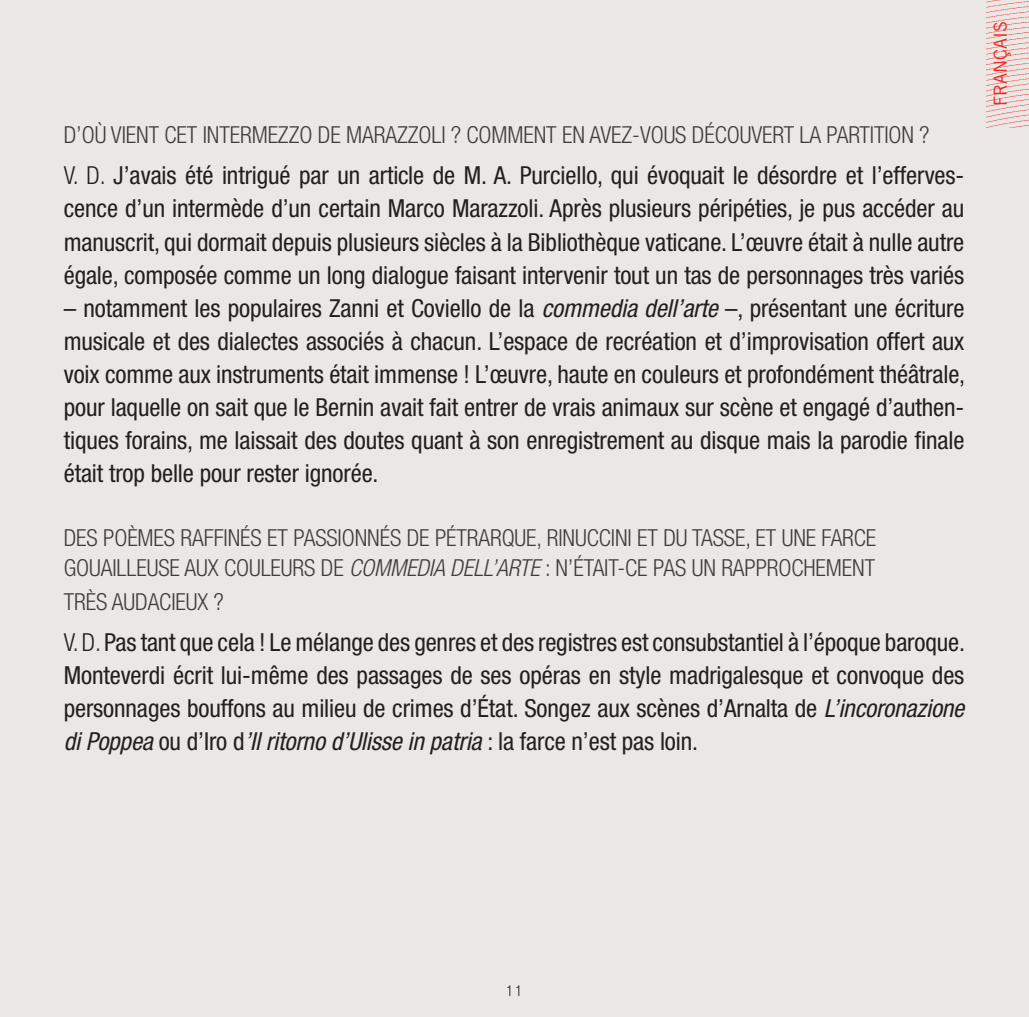
<style>
.page{position:relative;width:1029px;height:1017px;background:#fff}
.page>*{position:absolute;margin:0;border:0;box-sizing:border-box;transform-origin:0 0}
.t1{font:condensed 24.9px/33px "Helvetica Neue";letter-spacing:-.005em;color:#231f20;text-align:justify}
.t2{font:300 condensed 23.4px/30.3px "Helvetica Neue";letter-spacing:-.005em;color:#3e3e3f}
.t3{font:18px "Trade Gothic LT Std";color:#ee2926}
.t4{font:300 15px "Akzidenz Grotesk BE";color:#231f20}
.s1{font-weight:300}
.s2{font-style:italic}
</style>
<div class="page">
<div style="left:0;top:0;width:1028px;height:1016px;background:#eae7e4"></div>
<svg style="left:1028px;top:0;width:1px;height:14px"></svg>
<img style="left:986px;top:0;width:42px;height:128px">
<p class="t2" style="left:64px;top:120px;width:867px">D’OÙ VIENT CET INTERMEZZO DE MARAZZOLI ? COMMENT EN AVEZ-VOUS DÉCOUVERT LA PARTITION ?</p>
<p class="t1" style="left:64px;top:159px;width:901px"><span class="s1">V. D.</span> J’avais été intrigué par un article de M. A. Purciello, qui évoquait le désordre et l’efferves&shy;cence d’un intermède d’un certain Marco Marazzoli. Après plusieurs péripéties, je pus accéder au manuscrit, qui dormait depuis plusieurs siècles à la Bibliothèque vaticane. L’œuvre était à nulle autre égale, composée comme un long dialogue faisant intervenir tout un tas de personnages très variés</p>
<p class="t1" style="left:64px;top:291px;width:902px">– notamment les populaires Zanni et Coviello de la <span class="s2">commedia dell’arte</span> –, présentant une écriture musicale et des dialectes associés à chacun. L’espace de recréation et d’improvisation offert aux voix comme aux instruments était immense ! L’œuvre, haute en couleurs et profondément théâtrale, pour laquelle on sait que le Bernin avait fait entrer de vrais animaux sur scène et engagé d’authen&shy;tiques forains, me laissait des doutes quant à son enregistrement au disque mais la parodie finale était trop belle pour rester ignorée.</p>
<p class="t2" style="left:64px;top:522px;width:813px">DES POÈMES RAFFINÉS ET PASSIONNÉS DE PÉTRARQUE, RINUCCINI ET DU TASSE, ET UNE FARCE<br>GOUAILLEUSE AUX COULEURS DE <span class="s2">COMMEDIA DELL’ARTE</span> : N’ÉTAIT-CE PAS UN RAPPROCHEMENT</p>
<p class="t2" style="left:64px;top:586px;width:161px">TRÈS AUDACIEUX ?</p>
<p class="t1" style="left:64px;top:625px;width:902px"><span class="s1">V. D.</span> Pas tant que cela ! Le mélange des genres et des registres est consubstantiel à l’époque baroque.<br>Monteverdi écrit lui-même des passages de ses opéras en style madrigalesque et convoque des personnages bouffons au milieu de crimes d’État. Songez aux scènes d’Arnalta de <span class="s2">L’incoronazione di Poppea</span> ou d’Iro d<span class="s2">’Il ritorno d’Ulisse in patria</span> : la farce n’est pas loin.</p>
<p class="t3" style="left:989px;top:106px;width:86px;rotate:-90deg">FRANÇAIS</p>
<p class="t4" style="left:505px;top:982px;width:19px">11</p>
</div>
